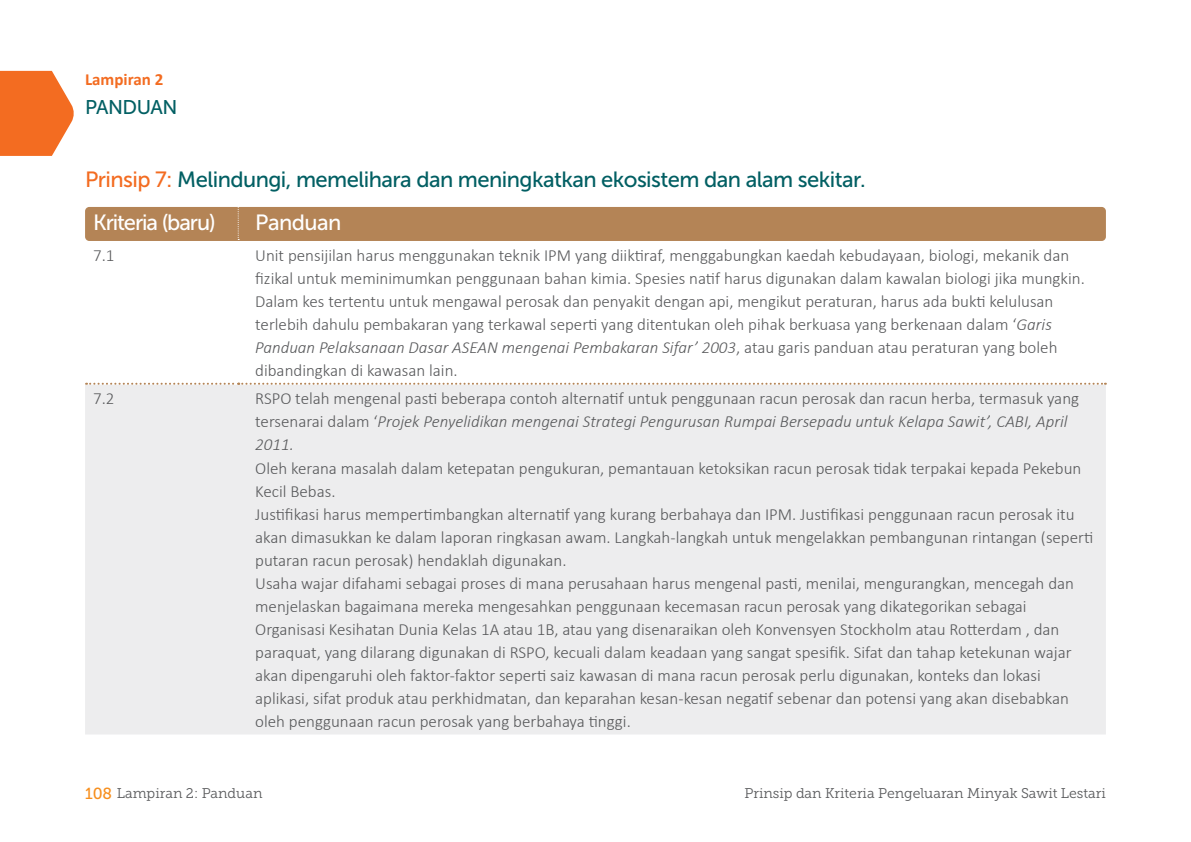
<style>
.page{position:relative;width:1191px;height:842px;background:#fff}
.page>*{position:absolute;margin:0;border:0;box-sizing:border-box;transform-origin:0 0}
.t1{font:22px/43.8px "Museo Sans 500";letter-spacing:-.025em;color:#025f63}
.t2{font:22px "Museo Sans 500";letter-spacing:-.025em;color:#fff}
.t3{font:19.8px "Museo Sans 500";letter-spacing:-.025em;color:#025f63}
.t4{font:300 17px/23px "Calibri";color:#58595b}
.t5{font:700 17px "Calibri";color:#f36c21}
.t6{font:14px "Museo Slab 300";color:#58595b}
.s1{color:#f36c21}
.s2{color:#fff}
.s3{font-style:italic}
.s4{font-family:"Museo Slab 500";font-size:16px;color:#f78f1e}
</style>
<div class="page">
<svg style="left:0;top:71px;width:74px;height:85px;background:#f4803f"></svg>
<div style="left:85px;top:207px;width:1021px;height:34px;background:#b48456;border-radius:4px"></div>
<div style="left:85px;top:384px;width:1021px;height:350px;background:#ededee"></div>
<svg style="left:86px;top:383px;width:1020px;height:2px"></svg>
<svg style="left:238px;top:207px;width:1px;height:33px"></svg>
<p class="t5" style="left:85px;top:69px;width:80px">Lampiran 2</p>
<p class="t3" style="left:85px;top:96px;width:94px">PANDUAN</p>
<p class="t1" style="left:93px;top:157px;width:774px;text-indent:-8px"><span class="s1">Prinsip 7:</span> Melindungi, memelihara dan meningkatkan ekosistem dan alam sekitar.<br><span class="s2">Kriteria (baru)</span></p>
<p class="t2" style="left:255px;top:211px;width:88px">Panduan</p>
<p class="t4" style="left:93px;top:243px;width:23px">7.1</p>
<p class="t4" style="left:255px;top:243px;width:831px">Unit pensijilan harus menggunakan teknik IPM yang diiktiraf, menggabungkan kaedah kebudayaan, biologi, mekanik dan fizikal untuk meminimumkan penggunaan bahan kimia. Spesies natif harus digunakan dalam kawalan biologi jika mungkin.<br>Dalam kes tertentu untuk mengawal perosak dan penyakit dengan api, mengikut peraturan, harus ada bukti kelulusan terlebih dahulu pembakaran yang terkawal seperti yang ditentukan oleh pihak berkuasa yang berkenaan dalam ‘<span class="s3">Garis Panduan Pelaksanaan Dasar ASEAN mengenai Pembakaran Sifar’ 2003</span>, atau garis panduan atau peraturan yang boleh dibandingkan di kawasan lain.</p>
<p class="t4" style="left:93px;top:387px;width:23px">7.2</p>
<p class="t4" style="left:255px;top:387px;width:825px">RSPO telah mengenal pasti beberapa contoh alternatif untuk penggunaan racun perosak dan racun herba, termasuk yang tersenarai dalam ‘<span class="s3">Projek Penyelidikan mengenai Strategi Pengurusan Rumpai Bersepadu untuk Kelapa Sawit’, CABI, April<br>2011.</span></p>
<p class="t4" style="left:255px;top:456px;width:839px">Oleh kerana masalah dalam ketepatan pengukuran, pemantauan ketoksikan racun perosak tidak terpakai kepada Pekebun Kecil Bebas.<br>Justifikasi harus mempertimbangkan alternatif yang kurang berbahaya dan IPM. Justifikasi penggunaan racun perosak itu akan dimasukkan ke dalam laporan ringkasan awam. Langkah-langkah untuk mengelakkan pembangunan rintangan (seperti putaran racun perosak) hendaklah digunakan.<br>Usaha wajar difahami sebagai proses di mana perusahaan harus mengenal pasti, menilai, mengurangkan, mencegah dan menjelaskan bagaimana mereka mengesahkan penggunaan kecemasan racun perosak yang dikategorikan sebagai Organisasi Kesihatan Dunia Kelas 1A atau 1B, atau yang disenaraikan oleh Konvensyen Stockholm atau Rotterdam , dan paraquat, yang dilarang digunakan di RSPO, kecuali dalam keadaan yang sangat spesifik. Sifat dan tahap ketekunan wajar akan dipengaruhi oleh faktor-faktor seperti saiz kawasan di mana racun perosak perlu digunakan, konteks dan lokasi aplikasi, sifat produk atau perkhidmatan, dan keparahan kesan-kesan negatif sebenar dan potensi yang akan disebabkan oleh penggunaan racun perosak yang berbahaya tinggi.</p>
<p class="t6" style="left:85px;top:785px;width:179px"><span class="s4">108</span> Lampiran 2: Panduan</p>
<p class="t6" style="left:744px;top:785px;width:363px">Prinsip dan Kriteria Pengeluaran Minyak Sawit Lestari</p>
</div>
